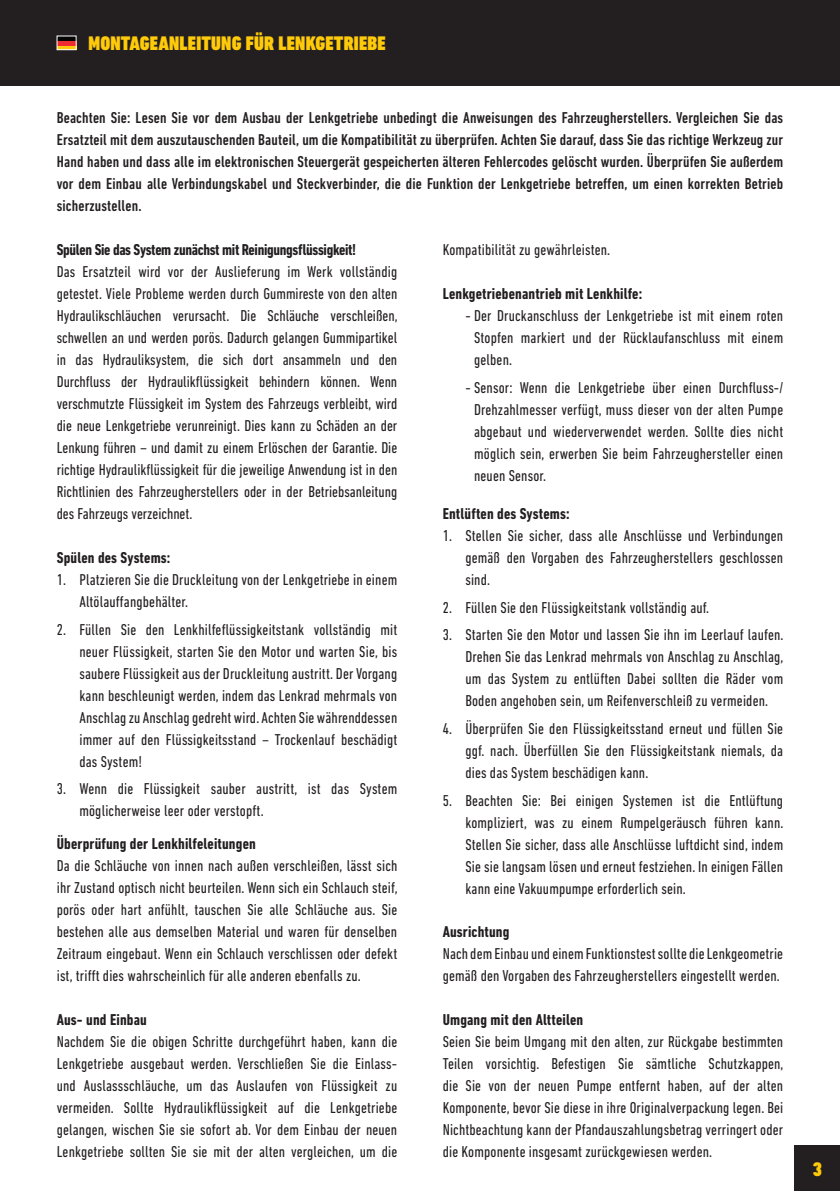
<style>
.page{position:relative;width:840px;height:1191px;background:#fff}
.page>*{position:absolute;margin:0;border:0;box-sizing:border-box;transform-origin:0 0}
.t1{font:900 condensed 20px "DIN Next LT Pro";letter-spacing:.01em;color:#feca0a}
.Brød{font:condensed 16px/22px "DIN Next LT Pro";letter-spacing:.01em;color:#231f20;text-align:justify}
.Liste{font:condensed 16px/22px "DIN Next LT Pro";letter-spacing:.01em;color:#231f20;text-align:justify}
.Overunderskrift{font:500 condensed 16px/22px "DIN Next LT Pro";letter-spacing:.01em;color:#231f20;text-align:justify}
.Mellemrubrik{font:700 condensed 16px "DIN Next LT Pro";letter-spacing:.01em;color:#231f20}
.Mellemrubrik-2{font:700 condensed 16px "DIN Next LT Pro";letter-spacing:-.02em;color:#231f20}
</style>
<div class="page">
<div style="left:794px;top:1145px;width:45px;height:46px;background:#231f20"></div>
<div style="left:0;top:0;width:839px;height:85px;background:#231f20"></div>
<div style="left:57px;top:36px;width:19px;height:5px;background:#040503"></div>
<div style="left:57px;top:41px;width:19px;height:5px;background:#ee2b30"></div>
<hr style="left:57px;top:46px;width:19px;height:4px;background:#fec90d">
<div style="left:57px;top:36px;width:19px;height:14px;border:1px solid #fff"></div>
<p class="t1" style="left:88px;top:32px;width:298px">MONTAGEANLEITUNG FÜR LENKGETRIEBE</p>
<p class="Overunderskrift" style="left:57px;top:106px;width:727px">Beachten Sie: Lesen Sie vor dem Ausbau der Lenkgetriebe unbedingt die Anweisungen des Fahrzeugherstellers. Vergleichen Sie das Ersatzteil mit dem auszutauschenden Bauteil, um die Kompatibilität zu überprüfen. Achten Sie darauf, dass Sie das richtige Werkzeug zur Hand haben und dass alle im elektronischen Steuergerät gespeicherten älteren Fehlercodes gelöscht wurden. Überprüfen Sie außerdem vor dem Einbau alle Verbindungskabel und Steckverbinder, die die Funktion der Lenkgetriebe betreffen, um einen korrekten Betrieb sicherzustellen.</p>
<p class="Mellemrubrik-2" style="left:57px;top:240px;width:301px">Spülen Sie das System zunächst mit Reinigungsflüssigkeit!</p>
<p class="Brød" style="left:57px;top:260px;width:342px">Das Ersatzteil wird vor der Auslieferung im Werk vollständig getestet. Viele Probleme werden durch Gummireste von den alten Hydraulikschläuchen verursacht. Die Schläuche verschleißen, schwellen an und werden porös. Dadurch gelangen Gummipartikel in das Hydrauliksystem, die sich dort ansammeln und den Durchfluss der Hydraulikflüssigkeit behindern können. Wenn verschmutzte Flüssigkeit im System des Fahrzeugs verbleibt, wird die neue Lenkgetriebe verunreinigt. Dies kann zu Schäden an der Lenkung führen – und damit zu einem Erlöschen der Garantie. Die richtige Hydraulikflüssigkeit für die jeweilige Anwendung ist in den Richtlinien des Fahrzeugherstellers oder in der Betriebsanleitung des Fahrzeugs verzeichnet.</p>
<p class="Mellemrubrik" style="left:57px;top:548px;width:115px">Spülen des Systems:</p>
<p class="Liste" style="left:79px;top:568px;width:319px;text-indent:-23px">1. Platzieren Sie die Druckleitung von der Lenkgetriebe in einem<br>Altölauffangbehälter.</p>
<p class="Liste" style="left:79px;top:618px;width:319px;text-indent:-23px">2. Füllen Sie den Lenkhilfeflüssigkeitstank vollständig mit neuer Flüssigkeit, starten Sie den Motor und warten Sie, bis saubere Flüssigkeit aus der Druckleitung austritt. Der Vorgang kann beschleunigt werden, indem das Lenkrad mehrmals von Anschlag zu Anschlag gedreht wird. Achten Sie währenddessen immer auf den Flüssigkeitsstand – Trockenlauf beschädigt das System!</p>
<p class="Liste" style="left:79px;top:777px;width:319px;text-indent:-23px">3. Wenn die Flüssigkeit sauber austritt, ist das System möglicherweise leer oder verstopft.</p>
<p class="Mellemrubrik" style="left:57px;top:834px;width:200px">Überprüfung der Lenkhilfeleitungen</p>
<p class="Brød" style="left:57px;top:854px;width:342px">Da die Schläuche von innen nach außen verschleißen, lässt sich ihr Zustand optisch nicht beurteilen. Wenn sich ein Schlauch steif, porös oder hart anfühlt, tauschen Sie alle Schläuche aus. Sie bestehen alle aus demselben Material und waren für denselben Zeitraum eingebaut. Wenn ein Schlauch verschlissen oder defekt ist, trifft dies wahrscheinlich für alle anderen ebenfalls zu.</p>
<p class="Mellemrubrik" style="left:57px;top:1010px;width:91px">Aus- und Einbau</p>
<p class="Brød" style="left:57px;top:1030px;width:342px">Nachdem Sie die obigen Schritte durchgeführt haben, kann die Lenkgetriebe ausgebaut werden. Verschließen Sie die Einlass&shy;und Auslassschläuche, um das Auslaufen von Flüssigkeit zu vermeiden. Sollte Hydraulikflüssigkeit auf die Lenkgetriebe gelangen, wischen Sie sie sofort ab. Vor dem Einbau der neuen Lenkgetriebe sollten Sie sie mit der alten vergleichen, um die</p>
<p class="Brød" style="left:442px;top:238px;width:169px">Kompatibilität zu gewährleisten.</p>
<p class="Mellemrubrik" style="left:442px;top:284px;width:201px">Lenkgetriebenantrieb mit Lenkhilfe:</p>
<p class="Liste" style="left:474px;top:304px;width:310px;text-indent:-9px">- Der Druckanschluss der Lenkgetriebe ist mit einem roten Stopfen markiert und der Rücklaufanschluss mit einem gelben.</p>
<p class="Liste" style="left:474px;top:376px;width:310px;text-indent:-9px">- Sensor: Wenn die Lenkgetriebe über einen Durchfluss-/ Drehzahlmesser verfügt, muss dieser von der alten Pumpe abgebaut und wiederverwendet werden. Sollte dies nicht möglich sein, erwerben Sie beim Fahrzeughersteller einen neuen Sensor.</p>
<p class="Mellemrubrik" style="left:442px;top:504px;width:128px">Entlüften des Systems:</p>
<p class="Liste" style="left:465px;top:524px;width:319px;text-indent:-23px">1. Stellen Sie sicher, dass alle Anschlüsse und Verbindungen gemäß den Vorgaben des Fahrzeugherstellers geschlossen sind.</p>
<p class="Liste" style="left:442px;top:596px;width:268px">2. Füllen Sie den Flüssigkeitstank vollständig auf.</p>
<p class="Liste" style="left:465px;top:623px;width:319px;text-indent:-23px">3. Starten Sie den Motor und lassen Sie ihn im Leerlauf laufen.<br>Drehen Sie das Lenkrad mehrmals von Anschlag zu Anschlag, um das System zu entlüften Dabei sollten die Räder vom Boden angehoben sein, um Reifenverschleiß zu vermeiden.</p>
<p class="Liste" style="left:465px;top:717px;width:319px;text-indent:-23px">4. Überprüfen Sie den Flüssigkeitsstand erneut und füllen Sie ggf. nach. Überfüllen Sie den Flüssigkeitstank niemals, da dies das System beschädigen kann.</p>
<p class="Liste" style="left:465px;top:789px;width:319px;text-indent:-23px">5. Beachten Sie: Bei einigen Systemen ist die Entlüftung kompliziert, was zu einem Rumpelgeräusch führen kann.<br>Stellen Sie sicher, dass alle Anschlüsse luftdicht sind, indem Sie sie langsam lösen und erneut festziehen. In einigen Fällen kann eine Vakuumpumpe erforderlich sein.</p>
<p class="Mellemrubrik" style="left:442px;top:922px;width:68px">Ausrichtung</p>
<p class="Brød" style="left:442px;top:942px;width:342px">Nach dem Einbau und einem Funktionstest sollte die Lenkgeometrie gemäß den Vorgaben des Fahrzeugherstellers eingestellt werden.</p>
<p class="Mellemrubrik" style="left:442px;top:1010px;width:142px">Umgang mit den Altteilen</p>
<p class="Brød" style="left:442px;top:1030px;width:342px">Seien Sie beim Umgang mit den alten, zur Rückgabe bestimmten Teilen vorsichtig. Befestigen Sie sämtliche Schutzkappen, die Sie von der neuen Pumpe entfernt haben, auf der alten Komponente, bevor Sie diese in ihre Originalverpackung legen. Bei Nichtbeachtung kann der Pfandauszahlungsbetrag verringert oder die Komponente insgesamt zurückgewiesen werden.</p>
<p class="t1" style="left:812px;top:1157px;width:11px">3</p>
</div>
